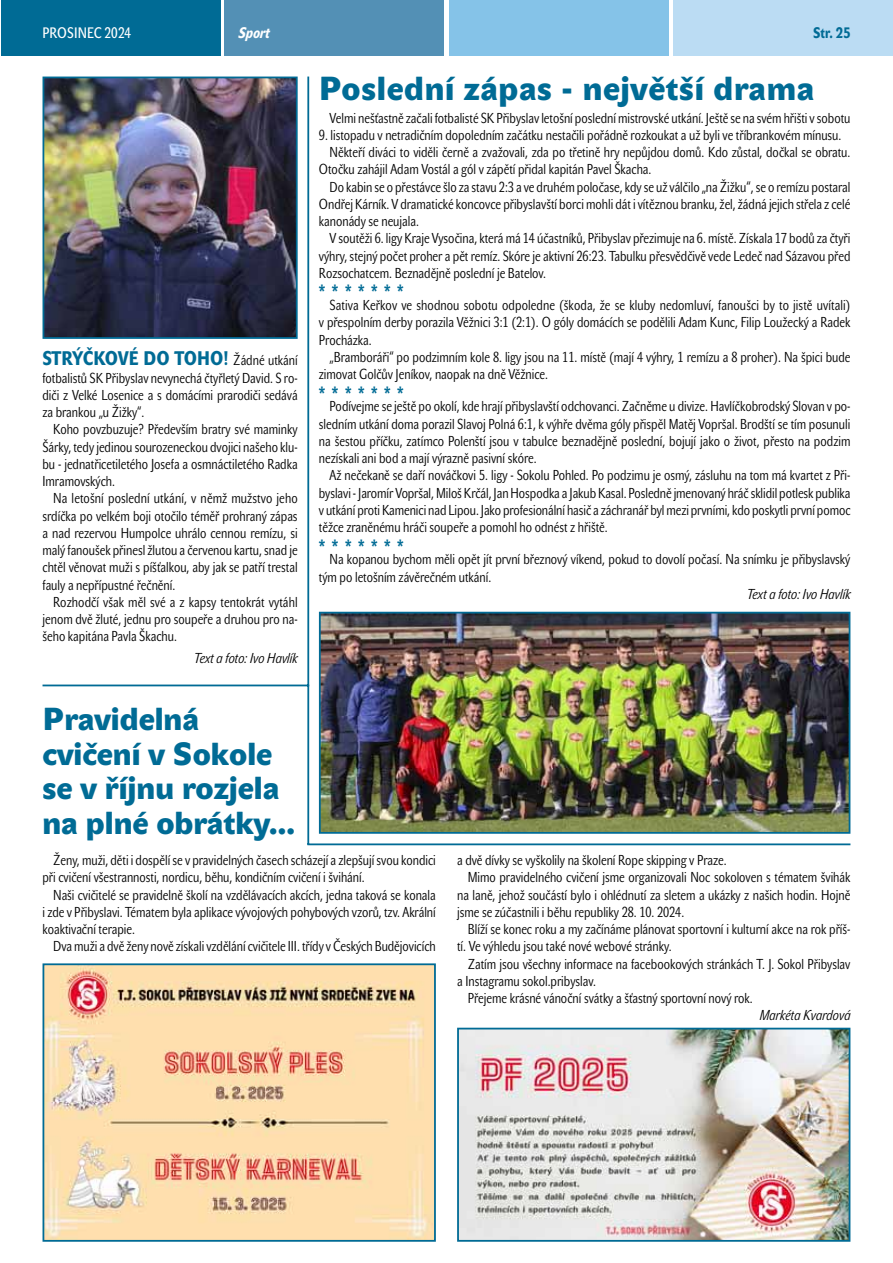
<style>
.page{position:relative;width:893px;height:1263px;background:#fff}
.page>*{position:absolute;margin:0;border:0;box-sizing:border-box;transform-origin:0 0}
.t1{font:33px "John Sans Black Pro";letter-spacing:.02em;color:#006b95}
.t2{font:31.5px/34.5px "John Sans Black Pro";color:#006b95}
.t3{font:700 19.5px "John Sans Cond Med Pro";letter-spacing:-.005em;color:#006b95}
.t4{font:700 17.25px "John Sans Cond Lite Pro";color:#006b95}
.t5{font:15px "John Sans Cond Text Pro";letter-spacing:.005em;color:#fff}
.t6{font:700 15px "John Sans Cond Med Pro";color:#006b95}
.t7{font:italic 700 15px "John Sans Cond Med Pro";letter-spacing:.01em;color:#fff}
.t8{font:14.25px/17.2px "John Sans Cond Lite Pro";color:#000;text-align:justify}
.t9{font:italic 14.25px "John Sans Cond Lite Pro";color:#000}
.s1{font-family:"John Sans Cond Lite Pro";font-weight:400;font-size:14.25px;color:#000}
</style>
<div class="page">
<div style="left:1px;top:0;width:219px;height:55px;background:#006b95"></div>
<div style="left:225px;top:0;width:219px;height:55px;background:#5390b5"></div>
<div style="left:449px;top:0;width:219px;height:55px;background:#85c3e8"></div>
<div style="left:674px;top:0;width:219px;height:55px;background:#bbdcf3"></div>
<img style="left:46px;top:80px;width:249px;height:256px">
<div style="left:43px;top:77px;width:255px;height:262px;border:2px solid #006b95"></div>
<img style="left:322px;top:615px;width:525px;height:216px">
<div style="left:319px;top:612px;width:531px;height:222px;border:2px solid #006b95"></div>
<img style="left:46px;top:966px;width:387px;height:273px">
<div style="left:43px;top:963px;width:393px;height:279px;border:2px solid #006b95"></div>
<img style="left:460px;top:1031px;width:387px;height:208px">
<div style="left:457px;top:1028px;width:393px;height:214px;border:2px solid #006b95"></div>
<hr style="left:43px;top:684px;width:266px;height:2px;background:#006b95">
<hr style="left:307px;top:843px;width:543px;height:2px;background:#006b95">
<hr style="left:307px;top:77px;width:2px;height:767px;background:#006b95">
<p class="t5" style="left:43px;top:27px;width:90px">PROSINEC 2024</p>
<p class="t7" style="left:238px;top:28px;width:33px">Sport</p>
<p class="t6" style="left:813px;top:27px;width:39px">Str. 25</p>
<h3 class="t3" style="left:43px;top:351px;width:257px">STRÝČKOVÉ DO TOHO! <span class="s1">Žádné utkání</span></h3>
<p class="t8" style="left:43px;top:370px;width:257px">fotbalistů SK Přibyslav nevynechá čtyřletý David. S ro&shy;diči z Velké Losenice a s domácími prarodiči sedává za brankou „u Žižky“.</p>
<p class="t8" style="left:43px;top:422px;width:257px;text-indent:11px">Koho povzbuzuje? Především bratry své maminky Šárky, tedy jedinou sourozeneckou dvojici našeho klu&shy;bu - jednatřicetiletého Josefa a osmnáctiletého Radka Imramovských.</p>
<p class="t8" style="left:43px;top:491px;width:257px;text-indent:11px">Na letošní poslední utkání, v němž mužstvo jeho srdíčka po velkém boji otočilo téměř prohraný zápas a nad rezervou Humpolce uhrálo cennou remízu, si malý fanoušek přinesl žlutou a červenou kartu, snad je chtěl věnovat muži s píšťalkou, aby jak se patří trestal fauly a nepřípustné řečnění.</p>
<p class="t8" style="left:43px;top:594px;width:257px;text-indent:11px">Rozhodčí však měl své a z kapsy tentokrát vytáhl jenom dvě žluté, jednu pro soupeře a druhou pro na&shy;šeho kapitána Pavla Škachu.</p>
<p class="t9" style="left:194px;top:653px;width:105px">Text a foto: Ivo Havlík</p>
<h2 class="t2" style="left:43px;top:704px;width:254px">Pravidelná cvičení v Sokole se v říjnu rozjela na plné obrátky…</h2>
<h1 class="t1" style="left:319px;top:75px;width:497px">Poslední zápas - největší drama</h1>
<p class="t8" style="left:330px;top:110px;width:522px">Velmi nešťastně začali fotbalisté SK Přibyslav letošní poslední mistrovské utkání. Ještě se na svém hřišti v sobotu</p>
<p class="t8" style="left:319px;top:127px;width:524px">9. listopadu v netradičním dopoledním začátku nestačili pořádně rozkoukat a už byli ve tříbrankovém mínusu.</p>
<p class="t8" style="left:330px;top:145px;width:522px">Někteří diváci to viděli černě a zvažovali, zda po třetině hry nepůjdou domů. Kdo zůstal, dočkal se obratu.</p>
<p class="t8" style="left:319px;top:162px;width:334px">Otočku zahájil Adam Vostál a gól v zápětí přidal kapitán Pavel Škacha.</p>
<p class="t8" style="left:330px;top:179px;width:522px">Do kabin se o přestávce šlo za stavu 2:3 a ve druhém poločase, kdy se už válčilo „na Žižku“, se o remízu postaral</p>
<p class="t8" style="left:319px;top:196px;width:533px">Ondřej Kárník. V dramatické koncovce přibyslavští borci mohli dát i vítěznou branku, žel, žádná jejich střela z celé</p>
<p class="t8" style="left:319px;top:214px;width:102px">kanonády se neujala.</p>
<p class="t8" style="left:330px;top:231px;width:522px">V soutěži 6. ligy Kraje Vysočina, která má 14 účastníků, Přibyslav přezimuje na 6. místě. Získala 17 bodů za čtyři</p>
<p class="t8" style="left:319px;top:248px;width:533px">výhry, stejný počet proher a pět remíz. Skóre je aktivní 26:23. Tabulku přesvědčivě vede Ledeč nad Sázavou před</p>
<p class="t8" style="left:319px;top:265px;width:229px">Rozsochatcem. Beznadějně poslední je Batelov.</p>
<p class="t4" style="left:319px;top:285px;width:86px">* * * * * * *</p>
<p class="t8" style="left:319px;top:298px;width:533px;text-indent:11px">Sativa Keřkov ve shodnou sobotu odpoledne (škoda, že se kluby nedomluví, fanoušci by to jistě uvítali) v přespolním derby porazila Věžnici 3:1 (2:1). O góly domácích se podělili Adam Kunc, Filip Loužecký a Radek Procházka.</p>
<p class="t8" style="left:319px;top:349px;width:533px;text-indent:11px">„Bramboráři“ po podzimním kole 8. ligy jsou na 11. místě (mají 4 výhry, 1 remízu a 8 proher). Na špici bude zimovat Golčův Jeníkov, naopak na dně Věžnice.</p>
<p class="t4" style="left:319px;top:386px;width:86px">* * * * * * *</p>
<p class="t8" style="left:319px;top:399px;width:533px;text-indent:11px">Podívejme se ještě po okolí, kde hrají přibyslavští odchovanci. Začněme u divize. Havlíčkobrodský Slovan v po&shy;sledním utkání doma porazil Slavoj Polná 6:1, k výhře dvěma góly přispěl Matěj Vopršal. Brodští se tím posunuli na šestou příčku, zatímco Polenští jsou v tabulce beznadějně poslední, bojují jako o život, přesto na podzim nezískali ani bod a mají výrazně pasivní skóre.</p>
<p class="t8" style="left:319px;top:468px;width:533px;text-indent:11px">Až nečekaně se daří nováčkovi 5. ligy - Sokolu Pohled. Po podzimu je osmý, zásluhu na tom má kvartet z Při&shy;byslavi - Jaromír Vopršal, Miloš Krčál, Jan Hospodka a Jakub Kasal. Posledně jmenovaný hráč sklidil potlesk publika v utkání proti Kamenici nad Lipou. Jako profesionální hasič a záchranář byl mezi prvními, kdo poskytli první pomoc těžce zraněnému hráči soupeře a pomohl ho odnést z hřiště.</p>
<p class="t4" style="left:319px;top:539px;width:86px">* * * * * * *</p>
<p class="t8" style="left:319px;top:552px;width:533px;text-indent:11px">Na kopanou bychom měli opět jít první březnový víkend, pokud to dovolí počasí. Na snímku je přibyslavský tým po letošním závěrečném utkání.</p>
<p class="t9" style="left:747px;top:589px;width:105px">Text a foto: Ivo Havlík</p>
<p class="t8" style="left:43px;top:852px;width:395px;text-indent:11px">Ženy, muži, děti i dospělí se v pravidelných časech scházejí a zlepšují svou kondici při cvičení všestrannosti, nordicu, běhu, kondičním cvičení i švihání.</p>
<p class="t8" style="left:43px;top:887px;width:395px;text-indent:11px">Naši cvičitelé se pravidelně školí na vzdělávacích akcích, jedna taková se konala i zde v Přibyslavi. Tématem byla aplikace vývojových pohybových vzorů, tzv. Akrální koaktivační terapie.</p>
<p class="t8" style="left:53px;top:939px;width:384px">Dva muži a dvě ženy nově získali vzdělání cvičitele III. třídy v Českých Budějovicích</p>
<p class="t8" style="left:457px;top:852px;width:271px">a dvě dívky se vyškolily na školení Rope skipping v Praze.</p>
<p class="t8" style="left:468px;top:870px;width:384px">Mimo pravidelného cvičení jsme organizovali Noc sokoloven s tématem švihák</p>
<p class="t8" style="left:457px;top:887px;width:395px">na laně, jehož součástí bylo i ohlédnutí za sletem a ukázky z našich hodin. Hojně</p>
<p class="t8" style="left:457px;top:904px;width:229px">jsme se zúčastnili i běhu republiky 28. 10. 2024.</p>
<p class="t8" style="left:468px;top:921px;width:384px">Blíží se konec roku a my začínáme plánovat sportovní i kulturní akce na rok příš-</p>
<p class="t8" style="left:457px;top:939px;width:216px">tí. Ve výhledu jsou také nové webové stránky.</p>
<p class="t8" style="left:468px;top:956px;width:384px">Zatím jsou všechny informace na facebookových stránkách T. J. Sokol Přibyslav</p>
<p class="t8" style="left:457px;top:973px;width:140px">a Instagramu sokol.pribyslav.</p>
<p class="t8" style="left:468px;top:990px;width:287px">Přejeme krásné vánoční svátky a šťastný sportovní nový rok.</p>
<p class="t9" style="left:759px;top:1010px;width:93px">Markéta Kvardová</p>
</div>
